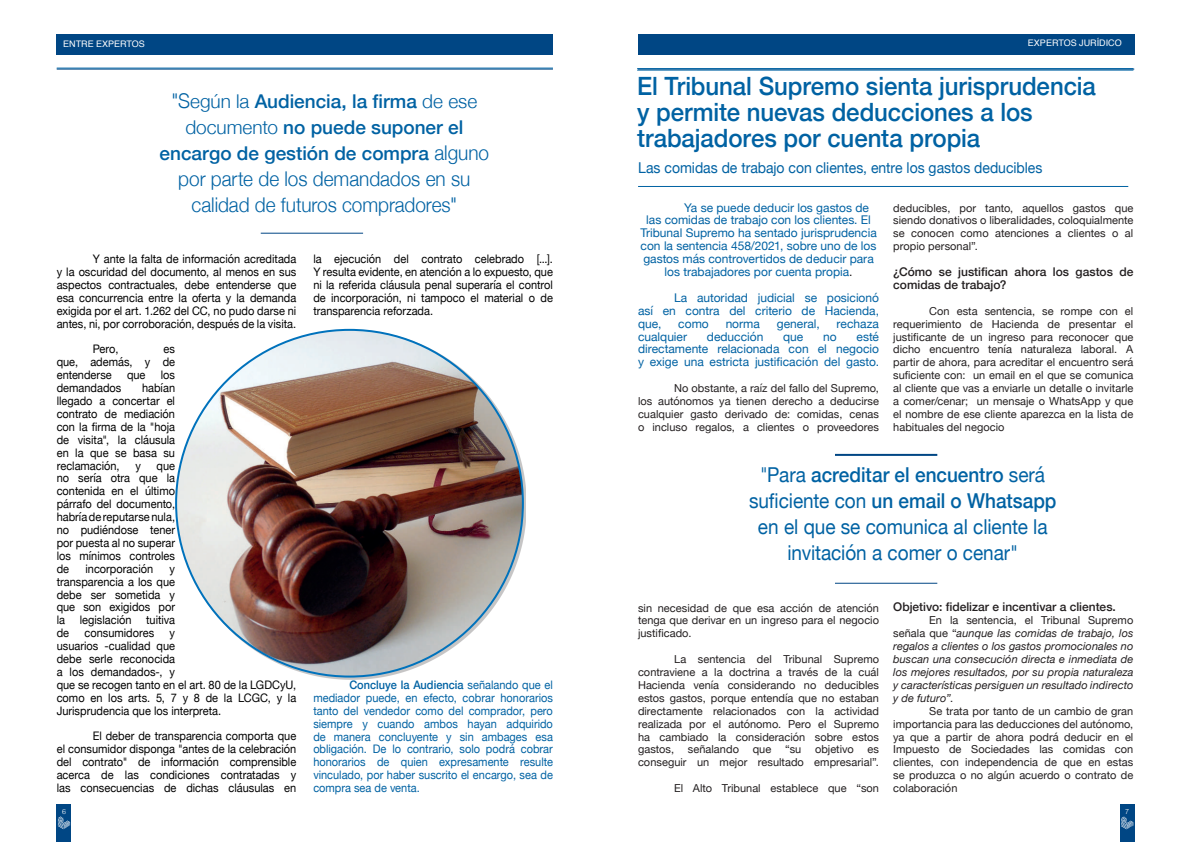
<style>
.page{position:relative;width:1191px;height:842px;background:#fff}
.page>*{position:absolute;margin:0;border:0;box-sizing:border-box;transform-origin:0 0}
.t1{font:500 25.2px/25.8px "Helvetica Neue";letter-spacing:-.005em;color:#0062a3;scale:.95 1}
.t2{font:20.5px/25.8px "Helvetica Neue";letter-spacing:-.005em;color:#0062a3;text-align:center;scale:.93 1}
.t3{font:300 20.3px/25.8px "Helvetica Neue";letter-spacing:-.005em;color:#0062a3;text-align:center;scale:.93 1}
.t4{font:500 19px/25.8px "Helvetica Neue";color:#0062a3;text-align:center}
.t5{font:15px "Helvetica Neue";color:#0062a3;scale:.93 1}
.t6{font:12px/12.9px "Helvetica Neue";color:#0062a3;text-align:justify}
.t7{font:500 12px/12.9px "Helvetica Neue";color:#231f20}
.t8{font:11.8px/12.9px "Helvetica Neue";color:#000;text-align:justify;scale:.93 1}
.t9{font:11.8px/12.9px "Helvetica Neue";color:#0062a3;text-align:justify;scale:.93 1}
.t10{font:11px/12.9px "Helvetica Neue";letter-spacing:.005em;color:#231f20;text-align:justify}
.t11{font:italic 11px/12.9px "Helvetica Neue";letter-spacing:.005em;color:#231f20;text-align:justify}
.t12{font:9px "Helvetica";color:#fff}
.t13{font:300 7px "Helvetica";color:#fff}
.s1{font-weight:300;font-size:20.3px}
.s2{font-weight:300}
.s3{font-weight:500}
.s4{color:#231f20}
.s5{font-style:normal}
</style>
<div class="page">
<div style="left:57px;top:804px;width:14px;height:38px;background:#004684"></div>
<div style="left:57px;top:34px;width:496px;height:20px;background:#004684"></div>
<div style="left:638px;top:34px;width:496px;height:20px;background:#004684"></div>
<hr style="left:57px;top:69px;width:496px;height:1px;background:#004684">
<hr style="left:638px;top:69px;width:496px;height:1px;background:#004684">
<div style="left:1119px;top:804px;width:15px;height:38px;background:#004684"></div>
<svg style="left:58px;top:816px;width:12px;height:13px"></svg>
<svg style="left:1121px;top:817px;width:12px;height:12px"></svg>
<hr style="left:637px;top:70px;width:496px;height:1px;background:#0062a3">
<hr style="left:638px;top:186px;width:490px;height:1px;background:#0062a3">
<hr style="left:637px;top:68px;width:496px;height:1px;background:#0062a3">
<hr style="left:835px;top:583px;width:102px;height:1px;background:#004684">
<hr style="left:835px;top:454px;width:102px;height:2px;background:#004684">
<div style="left:177px;top:331px;width:349px;height:349px;background:#231f20;opacity:.26"></div>
<img style="left:176px;top:330px;width:347px;height:346px;border-radius:173px">
<hr style="left:57px;top:68px;width:496px;height:1px;background:#0062a3">
<hr style="left:261px;top:233px;width:102px;height:1px;background:#004684">
<p class="t12" style="left:63px;top:37px;width:83px">ENTRE EXPERTOS</p>
<h3 class="t4" style="left:160px;top:87px;width:331px"><span class="s1">"S</span><span class="s2">egún la</span> Audiencia, la firma <span class="s2">de ese documento</span> no puede suponer el encargo de gestión de compra <span class="s1">alguno</span></h3>
<h3 class="t3" style="left:178px;top:164px;width:315px">por parte de los demandados en su calidad de futuros compradores"</h3>
<p class="t8" style="left:313px;top:253px;width:259px">la ejecución del contrato celebrado [...].<br>Y resulta evidente, en atención a lo expuesto, que ni la referida cláusula penal superaría el control de incorporación, ni tampoco el material o de transparencia reforzada.</p>
<p class="t8" style="left:57px;top:253px;width:259px;text-indent:36px">Y ante la falta de información acreditada y la oscuridad del documento, al menos en sus aspectos contractuales, debe entenderse que esa concurrencia entre la oferta y la demanda exigida por el art. 1.262 del CC, no pudo darse ni antes, ni, por corroboración, después de la visita.</p>
<p class="t8" style="left:93px;top:343px;width:29px">Pero,</p>
<p class="t8" style="left:57px;top:343px;width:129px;text-indent:107px">es que, además, y de entenderse</p>
<p class="t8" style="left:127px;top:369px;width:21px">que</p>
<p class="t8" style="left:161px;top:369px;width:17px">los</p>
<p class="t8" style="left:57px;top:382px;width:129px;text-indent:85px">habían llegado a concertar el contrato de mediación con la firma de la "hoja de visita", la cláusula en la que se basa su reclamación,</p>
<p class="t8" style="left:57px;top:382px;width:71px">demandados</p>
<p class="t8" style="left:57px;top:460px;width:129px;text-indent:100px">que no sería otra que la contenida en el último párrafo del documento, habría de reputarse nula, no pudiéndose tener por puesta al no superar los mínimos controles de</p>
<p class="t8" style="left:135px;top:460px;width:7px">y</p>
<p class="t8" style="left:85px;top:563px;width:74px">incorporación</p>
<p class="t8" style="left:57px;top:563px;width:129px;text-indent:113px">y transparencia a los que debe ser sometida y que son exigidos por la legislación tuitiva de</p>
<p class="t8" style="left:84px;top:627px;width:76px">consumidores</p>
<p class="t8" style="left:57px;top:627px;width:259px;text-align:left;text-indent:113px">y<br>usuarios -cualidad que<br>debe serle reconocida<br>a los demandados-, y<br>que se recogen tanto en el art. 80 de la LGDCyU, como en los arts. 5, 7 y 8 de la LCGC, y la<br>Jurisprudencia que los interpreta.</p>
<p class="t8" style="left:57px;top:730px;width:259px;text-indent:36px">El deber de transparencia comporta que el consumidor disponga "antes de la celebración del contrato" de información comprensible acerca de las condiciones contratadas y las consecuencias de dichas cláusulas en</p>
<p class="t9" style="left:313px;top:679px;width:259px;text-indent:36px"><span class="s3">Concluye la Audiencia</span> señalando que el mediador puede, en efecto, cobrar honorarios tanto del vendedor como del comprador, pero siempre y cuando ambos hayan adquirido de manera concluyente y sin ambages esa obligación. De lo contrario, solo podrá cobrar honorarios de quien expresamente resulte vinculado, por haber suscrito el encargo, sea de compra sea de venta.</p>
<p class="t12" style="left:1028px;top:36px;width:95px">EXPERTOS JURÍDICO</p>
<h1 class="t1" style="left:637px;top:71px;width:484px">El Tribunal Supremo sienta jurisprudencia y permite nuevas deducciones a los trabajadores por cuenta propia</h1>
<h3 class="t5" style="left:638px;top:157px;width:436px">Las comidas de trabajo con clientes, entre los gastos deducibles</h3>
<p class="t10" style="left:893px;top:202px;width:242px">deducibles, por tanto, aquellos gastos que siendo donativos o liberalidades, coloquialmente se conocen como atenciones a clientes o al propio personal”.</p>
<p class="t7" style="left:893px;top:264px;width:242px">¿Cómo se justifican ahora los gastos de comidas de trabajo?</p>
<p class="t10" style="left:893px;top:305px;width:242px;text-indent:36px">Con esta sentencia, se rompe con el requerimiento de Hacienda de presentar el justificante de un ingreso para reconocer que dicho encuentro tenía naturaleza laboral. A partir de ahora, para acreditar el encuentro será suficiente con: un email en el que se comunica al cliente que vas a enviarle un detalle o invitarle a comer/cenar; un mensaje o WhatsApp y que el nombre de ese cliente aparezca en la lista de habituales del negocio</p>
<p class="t6" style="left:684px;top:201px;width:186px">Ya se puede deducir los gastos de</p>
<p class="t6" style="left:646px;top:214px;width:226px">las comidas de trabajo con los clientes. El</p>
<p class="t6" style="left:640px;top:227px;width:238px">Tribunal Supremo ha sentado jurisprudencia</p>
<p class="t6" style="left:640px;top:240px;width:237px">con la sentencia 458/2021, sobre uno de los</p>
<p class="t6" style="left:643px;top:253px;width:232px">gastos más controvertidos de deducir para</p>
<p class="t6" style="left:664px;top:266px;width:190px">los trabajadores por cuenta propia<span class="s4">.</span></p>
<p class="t6" style="left:638px;top:292px;width:242px;text-indent:36px">La autoridad judicial se posicionó así en contra del criterio de Hacienda, que,</p>
<p class="t6" style="left:678px;top:318px;width:32px">como</p>
<p class="t6" style="left:725px;top:318px;width:36px">norma</p>
<p class="t6" style="left:777px;top:318px;width:44px">general,</p>
<p class="t6" style="left:836px;top:318px;width:44px">rechaza</p>
<p class="t6" style="left:638px;top:330px;width:51px">cualquier</p>
<p class="t6" style="left:707px;top:330px;width:58px">deducción</p>
<p class="t6" style="left:783px;top:330px;width:22px">que</p>
<p class="t6" style="left:823px;top:330px;width:15px">no</p>
<p class="t6" style="left:638px;top:330px;width:242px;text-indent:218px">esté directamente relacionada con el negocio y exige una estricta justificación del gasto.</p>
<p class="t10" style="left:638px;top:382px;width:242px;text-indent:36px">No obstante, a raíz del fallo del Supremo, los autónomos ya tienen derecho a deducirse cualquier gasto derivado de: comidas, cenas o incluso regalos, a clientes o proveedores</p>
<h2 class="t2" style="left:749px;top:463px;width:332px"><span class="s2">"</span>Para <span class="s3">acreditar el encuentro</span> será suficiente con <span class="s3">un email o Whatsapp </span>en el que se comunica al cliente la invitación a comer o cenar"</h2>
<p class="t10" style="left:638px;top:602px;width:242px">sin necesidad de que esa acción de atención tenga que derivar en un ingreso para el negocio justificado.</p>
<p class="t10" style="left:638px;top:653px;width:242px;text-indent:36px">La sentencia del Tribunal Supremo contraviene a la doctrina a través de la cuál Hacienda venía considerando no deducibles estos gastos, porque entendía que no estaban directamente relacionados con la actividad realizada por el autónomo. Pero el Supremo ha cambiado la consideración sobre estos gastos,</p>
<p class="t10" style="left:688px;top:744px;width:85px">señalando que</p>
<p class="t10" style="left:785px;top:744px;width:18px">“su</p>
<p class="t10" style="left:815px;top:744px;width:40px">objetivo</p>
<p class="t10" style="left:638px;top:744px;width:242px;text-align:right">es<br>conseguir un mejor resultado empresarial”.</p>
<p class="t10" style="left:674px;top:782px;width:206px">El Alto Tribunal establece que “son</p>
<p class="t7" style="left:893px;top:600px;width:224px">Objetivo: fidelizar e incentivar a clientes.</p>
<p class="t11" style="left:893px;top:615px;width:242px;text-indent:36px"><span class="s5">En la sentencia, el Tribunal Supremo señala que “</span>aunque las comidas de trabajo, los regalos a clientes o los gastos promocionales no buscan una consecución directa e inmediata de los mejores resultados, por su propia naturaleza y características persiguen un resultado indirecto y de futuro”<span class="s5">.</span></p>
<p class="t10" style="left:893px;top:705px;width:242px;text-indent:36px">Se trata por tanto de un cambio de gran importancia para las deducciones del autónomo, ya que a partir de ahora podrá deducir en el Impuesto de Sociedades las comidas con clientes, con independencia de que en estas se produzca o no algún acuerdo o contrato de colaboración</p>
<p class="t13" style="left:62px;top:805px;width:5px">6</p>
<p class="t13" style="left:1125px;top:805px;width:5px">7</p>
</div>
